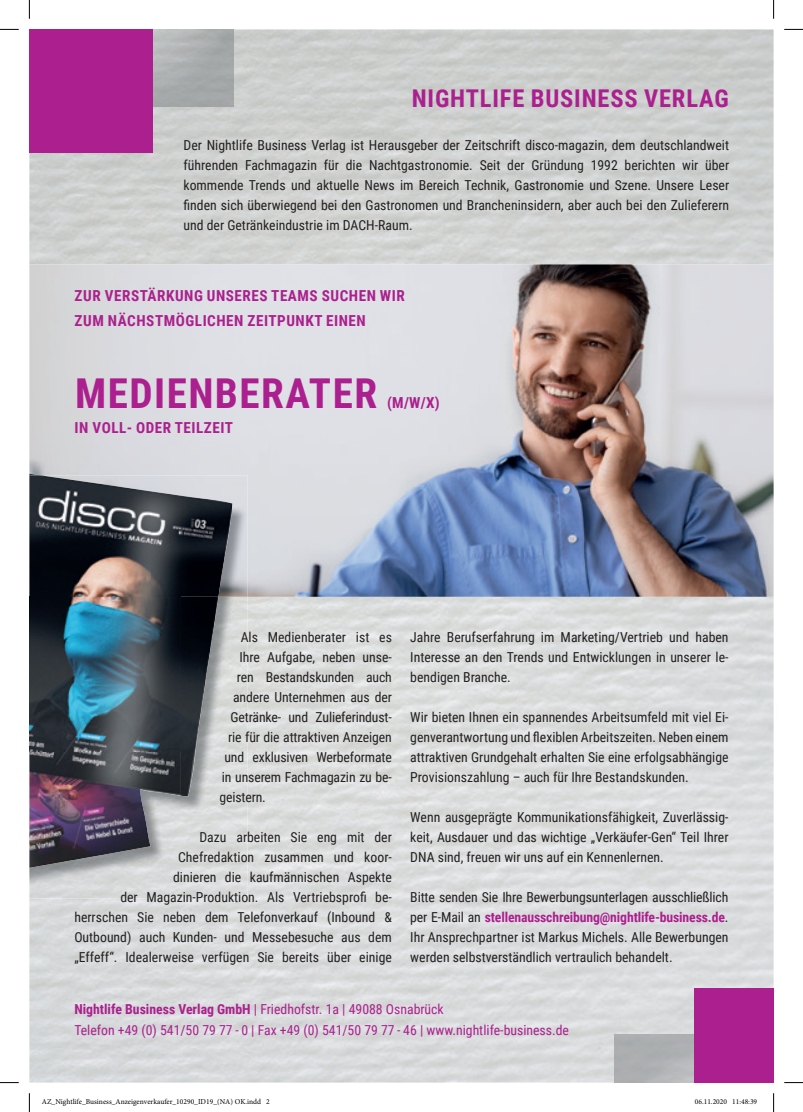
<style>
.page{position:relative;width:803px;height:1112px;background:#fff}
.page>*{position:absolute;margin:0;border:0;box-sizing:border-box;transform-origin:0 0}
.t1{font:700 41.12px "Roboto Condensed";letter-spacing:.035em;color:#ab208e}
.t2{font:700 24.5px "Roboto Condensed";letter-spacing:.035em;color:#ab208e}
.t3{font:700 15.12px/24.9px "Roboto Condensed";letter-spacing:.035em;color:#ab208e}
.t4{font:13.75px/20px "Roboto Condensed";color:#231f20;text-align:justify}
.t5{font:13.75px/20px "Roboto Condensed";color:#ab208e}
.t6{font:7.5px "Minion Pro";color:#000}
.s1{font-weight:700;color:#ab208e}
.s2{font-weight:700}
</style>
<div class="page">
<img style="left:29px;top:29px;width:744px;height:1053px">
<img style="left:153px;top:29px;width:80px;height:78px">
<img style="left:29px;top:264px;width:744px;height:332px">
<img style="left:29px;top:596px;width:219px;height:302px">
<img style="left:151px;top:475px;width:97px;height:40px">
<img style="left:232px;top:515px;width:16px;height:81px">
<svg style="left:29px;top:473px;width:13px;height:2px"></svg>
<img style="left:29px;top:596px;width:152px;height:271px">
<img style="left:180px;top:596px;width:38px;height:200px">
<img style="left:29px;top:475px;width:122px;height:121px">
<img style="left:151px;top:491px;width:81px;height:105px">
<div style="left:29px;top:29px;width:124px;height:124px;background:#ab208e"></div>
<img style="left:614px;top:1034px;width:80px;height:48px">
<div style="left:694px;top:988px;width:79px;height:94px;background:#ab208e"></div>
<svg style="left:0;top:29px;width:19px;height:1px"></svg>
<svg style="left:784px;top:29px;width:19px;height:1px"></svg>
<svg style="left:0;top:1082px;width:19px;height:1px"></svg>
<svg style="left:784px;top:1082px;width:19px;height:1px"></svg>
<svg style="left:29px;top:0;width:1px;height:19px"></svg>
<svg style="left:29px;top:1093px;width:1px;height:18px"></svg>
<svg style="left:773px;top:0;width:1px;height:19px"></svg>
<svg style="left:773px;top:1093px;width:1px;height:18px"></svg>
<h2 class="t2" style="left:412px;top:81px;width:319px">NIGHTLIFE BUSINESS VERLAG</h2>
<p class="t4" style="left:184px;top:134px;width:547px">Der Nightlife Business Verlag ist Herausgeber der Zeitschrift disco-magazin, dem deutschlandweit führenden Fachmagazin für die Nachtgastronomie. Seit der Gründung 1992 berichten wir über kommende Trends und aktuelle News im Bereich Technik, Gastronomie und Szene. Unsere Leser finden sich überwiegend bei den Gastronomen und Brancheninsidern, aber auch bei den Zulieferern und der Getränkeindustrie im DACH-Raum.</p>
<p class="t3" style="left:75px;top:282px;width:332px">ZUR VERSTÄRKUNG UNSERES TEAMS SUCHEN WIR<br>ZUM NÄCHSTMÖGLICHEN ZEITPUNKT EINEN</p>
<h1 class="t1" style="left:75px;top:364px;width:304px">MEDIENBERATER</h1>
<p class="t3" style="left:75px;top:414px;width:160px">IN VOLL- ODER TEILZEIT</p>
<p class="t3" style="left:387px;top:389px;width:54px">(M/W/X)</p>
<p class="t4" style="left:241px;top:626px;width:153px">Als Medienberater ist es</p>
<p class="t4" style="left:239px;top:646px;width:154px">Ihre Aufgabe, neben unse-</p>
<p class="t4" style="left:237px;top:666px;width:156px">ren Bestandskunden auch</p>
<p class="t4" style="left:233px;top:686px;width:160px">andere Unternehmen aus der</p>
<p class="t4" style="left:231px;top:706px;width:163px">Getränke- und Zulieferindust-</p>
<p class="t4" style="left:228px;top:726px;width:165px">rie für die attraktiven Anzeigen</p>
<p class="t4" style="left:224px;top:746px;width:169px">und exklusiven Werbeformate</p>
<p class="t4" style="left:222px;top:766px;width:171px">in unserem Fachmagazin zu be-</p>
<p class="t4" style="left:219px;top:786px;width:48px">geistern.</p>
<p class="t4" style="left:74px;top:826px;width:319px;text-align:right">Dazu arbeiten Sie eng mit der<br>Chefredaktion zusammen und koor-<br>dinieren die kaufmännischen Aspekte<br>der Magazin-Produktion. Als Vertriebsprofi be&shy;herrschen Sie neben dem Telefonverkauf (Inbound &amp; Outbound) auch Kunden- und Messebesuche aus dem „Effeff“. Idealerweise verfügen Sie bereits über einige</p>
<p class="t4" style="left:410px;top:626px;width:320px">Jahre Berufserfahrung im Marketing/Vertrieb und haben Interesse an den Trends und Entwicklungen in unserer le&shy;bendigen Branche.</p>
<p class="t4" style="left:410px;top:706px;width:320px">Wir bieten Ihnen ein spannendes Arbeitsumfeld mit viel Ei&shy;genverantwortung und flexiblen Arbeitszeiten. Neben einem attraktiven Grundgehalt erhalten Sie eine erfolgsabhängige Provisionszahlung – auch für Ihre Bestandskunden.</p>
<p class="t4" style="left:410px;top:806px;width:320px">Wenn ausgeprägte Kommunikationsfähigkeit, Zuverlässig&shy;keit, Ausdauer und das wichtige „Verkäufer-Gen“ Teil Ihrer DNA sind, freuen wir uns auf ein Kennenlernen.</p>
<p class="t4" style="left:410px;top:886px;width:320px">Bitte senden Sie Ihre Bewerbungsunterlagen ausschließlich per E-Mail an <span class="s1">stellenausschreibung@nightlife-business.de</span>.<br>Ihr Ansprechpartner ist Markus Michels. Alle Bewerbungen werden selbstverständlich vertraulich behandelt.</p>
<p class="t5" style="left:74px;top:998px;width:496px"><span class="s2">Nightlife Business Verlag GmbH</span> | Friedhofstr. 1a | 49088 Osnabrück<br>Telefon +49 (0) 541/50 79 77 - 0 | Fax +49 (0) 541/50 79 77 - 46 | www.nightlife-business.de</p>
<p class="t6" style="left:42px;top:1096px;width:229px">AZ_Nightlife_Business_Anzeigenverkaufer_10290_ID19_(NA) OK.indd 2</p>
<p class="t6" style="left:695px;top:1096px;width:64px">06.11.2020 11:48:39</p>
</div>
